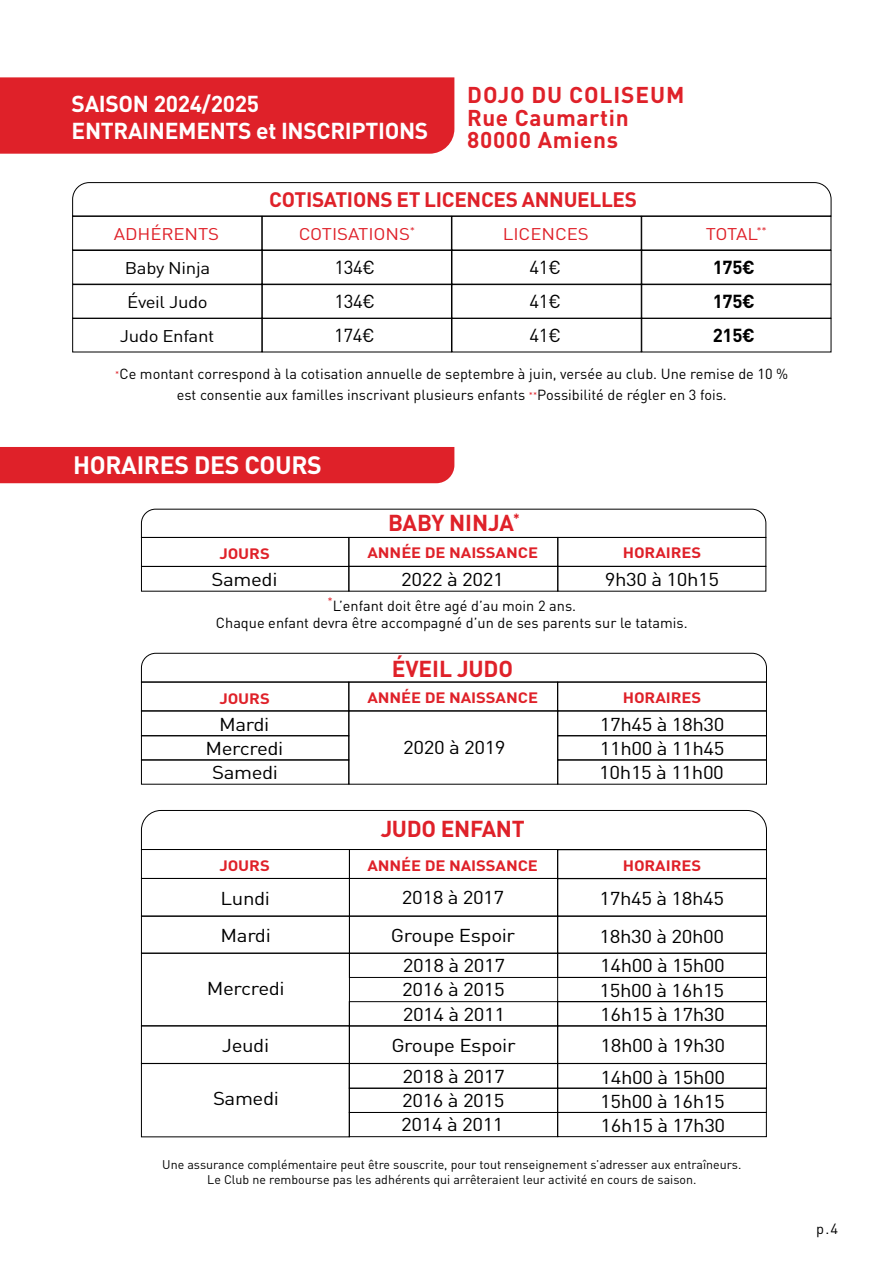
<style>
.page{position:relative;width:893px;height:1263px;background:#fff}
.page>*{position:absolute;margin:0;border:0;box-sizing:border-box;transform-origin:0 0}
.t1{font:700 24.9px "DIN Pro";letter-spacing:-.015em;color:#fff}
.t2{font:700 22.8px/27.3px "DIN Pro";letter-spacing:-.015em;color:#fff}
.t3{font:700 22.8px "DIN Pro";letter-spacing:-.01em;color:#df2129}
.t4{font:700 22.65px/22.8px "DIN Pro";letter-spacing:.03em;color:#df2129}
.t5{font:700 20.7px "DIN Pro";letter-spacing:-.015em;color:#df2129}
.t6{font:18.6px/34px "DIN Pro";letter-spacing:-.02em;color:#000}
.t7{font:700 18.6px "DIN Pro";letter-spacing:-.02em;color:#000}
.t8{font:18.45px/24.2px "DIN Pro";letter-spacing:-.02em;color:#000;scale:1.11 1}
.t9{font:16.8px "DIN Pro";letter-spacing:-.005em;color:#df2129;scale:1.11 1}
.t10{font:16.8px "DIN Pro";letter-spacing:-.02em;color:#000;scale:1.11 1}
.t11{font:700 14.85px "DIN Pro";letter-spacing:-.005em;color:#df2129;scale:1.11 1}
.t12{font:14.7px "DIN Pro";color:#000}
.t13{font:14.55px/20.7px "DIN Pro";color:#000;text-align:center}
.t14{font:12.45px/14.5px "DIN Pro";color:#000;text-align:center}
.s1{font-size:8.4px;color:#df2129}
</style>
<div class="page">
<div style="left:0;top:77px;width:454px;height:77px;background:#df2129"></div>
<div style="left:0;top:447px;width:454px;height:36px;background:#df2129"></div>
<svg style="left:72px;top:182px;width:759px;height:34px"></svg>
<div style="left:72px;top:216px;width:190px;height:34px;border:1px solid #000"></div>
<div style="left:262px;top:216px;width:190px;height:34px;border:1px solid #000"></div>
<div style="left:452px;top:216px;width:189px;height:34px;border:1px solid #000"></div>
<div style="left:641px;top:216px;width:190px;height:34px;border:1px solid #000"></div>
<div style="left:72px;top:284px;width:190px;height:34px;border:1px solid #000"></div>
<div style="left:262px;top:284px;width:190px;height:34px;border:1px solid #000"></div>
<div style="left:452px;top:284px;width:189px;height:34px;border:1px solid #000"></div>
<div style="left:641px;top:284px;width:190px;height:34px;border:1px solid #000"></div>
<div style="left:72px;top:318px;width:190px;height:34px;border:1px solid #000"></div>
<div style="left:262px;top:318px;width:190px;height:34px;border:1px solid #000"></div>
<div style="left:452px;top:318px;width:189px;height:34px;border:1px solid #000"></div>
<div style="left:641px;top:318px;width:190px;height:34px;border:1px solid #000"></div>
<svg style="left:141px;top:810px;width:626px;height:39px"></svg>
<div style="left:141px;top:849px;width:209px;height:30px;border:1px solid #000"></div>
<div style="left:141px;top:953px;width:209px;height:73px;border:1px solid #000"></div>
<div style="left:349px;top:849px;width:209px;height:30px;border:1px solid #000"></div>
<div style="left:557px;top:849px;width:210px;height:30px;border:1px solid #000"></div>
<div style="left:349px;top:1001px;width:209px;height:25px;border:1px solid #000"></div>
<div style="left:557px;top:1001px;width:210px;height:25px;border:1px solid #000"></div>
<div style="left:349px;top:1088px;width:209px;height:25px;border:1px solid #000"></div>
<div style="left:557px;top:1088px;width:210px;height:25px;border:1px solid #000"></div>
<div style="left:349px;top:1112px;width:209px;height:25px;border:1px solid #000"></div>
<div style="left:557px;top:1112px;width:210px;height:25px;border:1px solid #000"></div>
<div style="left:141px;top:916px;width:209px;height:37px;border:1px solid #000"></div>
<div style="left:349px;top:916px;width:209px;height:37px;border:1px solid #000"></div>
<div style="left:557px;top:916px;width:210px;height:37px;border:1px solid #000"></div>
<div style="left:141px;top:1025px;width:209px;height:39px;border:1px solid #000"></div>
<div style="left:349px;top:953px;width:209px;height:25px;border:1px solid #000"></div>
<div style="left:557px;top:953px;width:210px;height:25px;border:1px solid #000"></div>
<div style="left:349px;top:1063px;width:209px;height:25px;border:1px solid #000"></div>
<div style="left:557px;top:1063px;width:210px;height:25px;border:1px solid #000"></div>
<div style="left:141px;top:878px;width:209px;height:38px;border:1px solid #000"></div>
<div style="left:349px;top:878px;width:209px;height:38px;border:1px solid #000"></div>
<div style="left:557px;top:878px;width:210px;height:38px;border:1px solid #000"></div>
<div style="left:72px;top:250px;width:190px;height:34px;border:1px solid #000"></div>
<div style="left:262px;top:250px;width:190px;height:34px;border:1px solid #000"></div>
<div style="left:452px;top:250px;width:189px;height:34px;border:1px solid #000"></div>
<div style="left:641px;top:250px;width:190px;height:34px;border:1px solid #000"></div>
<div style="left:141px;top:682px;width:208px;height:29px;border:1px solid #000"></div>
<div style="left:557px;top:682px;width:210px;height:29px;border:1px solid #000"></div>
<div style="left:141px;top:735px;width:208px;height:25px;border:1px solid #000"></div>
<div style="left:557px;top:735px;width:210px;height:25px;border:1px solid #000"></div>
<div style="left:349px;top:682px;width:209px;height:29px;border:1px solid #000"></div>
<svg style="left:141px;top:509px;width:625px;height:28px"></svg>
<div style="left:141px;top:537px;width:208px;height:30px;border:1px solid #000"></div>
<div style="left:557px;top:537px;width:209px;height:30px;border:1px solid #000"></div>
<svg style="left:141px;top:653px;width:626px;height:30px"></svg>
<div style="left:141px;top:566px;width:208px;height:25px;border:1px solid #000"></div>
<div style="left:557px;top:566px;width:209px;height:25px;border:1px solid #000"></div>
<div style="left:349px;top:537px;width:209px;height:30px;border:1px solid #000"></div>
<div style="left:349px;top:566px;width:209px;height:25px;border:1px solid #000"></div>
<p class="t2" style="left:72px;top:88px;width:358px">SAISON 2024/2025<br>ENTRAINEMENTS et INSCRIPTIONS</p>
<p class="t4" style="left:467px;top:82px;width:219px">DOJO DU COLISEUM<br>Rue Caumartin<br>80000 Amiens</p>
<p class="t5" style="left:269px;top:183px;width:369px">COTISATIONS ET LICENCES ANNUELLES</p>
<p class="t9" style="left:114px;top:221px;width:96px">ADHÉRENTS</p>
<p class="t9" style="left:299px;top:221px;width:106px">COTISATIONS<sup>*</sup></p>
<p class="t9" style="left:503px;top:221px;width:79px">LICENCES</p>
<p class="t9" style="left:706px;top:221px;width:57px">TOTAL<sup>**</sup></p>
<p class="t10" style="left:125px;top:255px;width:78px">Baby Ninja</p>
<p class="t6" style="left:334px;top:249px;width:42px">134€</p>
<p class="t6" style="left:530px;top:249px;width:33px">41€</p>
<p class="t7" style="left:713px;top:252px;width:43px">175€</p>
<p class="t10" style="left:127px;top:289px;width:74px">Éveil Judo</p>
<p class="t6" style="left:334px;top:283px;width:42px">134€</p>
<p class="t6" style="left:530px;top:283px;width:33px">41€<br>41€</p>
<p class="t7" style="left:713px;top:287px;width:43px">175€</p>
<p class="t13" style="left:115px;top:362px;width:675px"><span class="s1">*</span>Ce montant correspond à la cotisation annuelle de septembre à juin, versée au club. Une remise de 10 % est consentie aux familles inscrivant plusieurs enfants <span class="s1">**</span>Possibilité de régler en 3 fois.</p>
<p class="t10" style="left:120px;top:323px;width:87px">Judo Enfant</p>
<p class="t6" style="left:334px;top:317px;width:42px">174€</p>
<p class="t7" style="left:713px;top:320px;width:43px">215€</p>
<h1 class="t1" style="left:73px;top:446px;width:250px">HORAIRES DES COURS</h1>
<p class="t3" style="left:388px;top:504px;width:133px">BABY NINJA<sup>*</sup></p>
<p class="t11" style="left:367px;top:541px;width:155px">ANNÉE DE NAISSANCE</p>
<p class="t8" style="left:401px;top:566px;width:94px">2022 à 2021</p>
<p class="t11" style="left:219px;top:541px;width:47px">JOURS</p>
<p class="t11" style="left:623px;top:541px;width:72px">HORAIRES</p>
<p class="t8" style="left:212px;top:566px;width:61px">Samedi</p>
<p class="t8" style="left:605px;top:566px;width:105px">9h30 à 10h15</p>
<p class="t13" style="left:216px;top:596px;width:473px;line-height:17.4px"><sup>*</sup>L’enfant doit être agé d’au moin 2 ans.<br>Chaque enfant devra être accompagné d’un de ses parents sur le tatamis.</p>
<p class="t3" style="left:392px;top:650px;width:123px">ÉVEIL JUDO</p>
<p class="t11" style="left:219px;top:687px;width:47px">JOURS</p>
<p class="t11" style="left:367px;top:686px;width:155px">ANNÉE DE NAISSANCE</p>
<p class="t11" style="left:623px;top:686px;width:72px">HORAIRES</p>
<p class="t8" style="left:219px;top:711px;width:47px">Mardi</p>
<p class="t8" style="left:600px;top:711px;width:114px">17h45 à 18h30</p>
<p class="t8" style="left:599px;top:759px;width:114px">10h15 à 11h00</p>
<p class="t8" style="left:403px;top:734px;width:94px">2020 à 2019</p>
<p class="t8" style="left:205px;top:735px;width:72px">Mercredi</p>
<p class="t8" style="left:600px;top:735px;width:114px">11h00 à 11h45</p>
<p class="t8" style="left:212px;top:759px;width:61px">Samedi</p>
<p class="t3" style="left:381px;top:811px;width:146px">JUDO ENFANT</p>
<p class="t11" style="left:219px;top:854px;width:47px">JOURS</p>
<p class="t11" style="left:367px;top:854px;width:155px">ANNÉE DE NAISSANCE</p>
<p class="t11" style="left:623px;top:854px;width:72px">HORAIRES</p>
<p class="t8" style="left:221px;top:885px;width:46px">Lundi</p>
<p class="t8" style="left:402px;top:884px;width:94px">2018 à 2017</p>
<p class="t8" style="left:600px;top:885px;width:114px">17h45 à 18h45</p>
<p class="t8" style="left:221px;top:922px;width:47px">Mardi</p>
<p class="t8" style="left:391px;top:922px;width:113px">Groupe Espoir</p>
<p class="t8" style="left:600px;top:923px;width:114px">18h30 à 20h00</p>
<p class="t8" style="left:207px;top:975px;width:72px">Mercredi</p>
<p class="t8" style="left:403px;top:952px;width:94px">2018 à 2017</p>
<p class="t8" style="left:600px;top:952px;width:114px">14h00 à 15h00</p>
<p class="t8" style="left:402px;top:976px;width:94px">2016 à 2015</p>
<p class="t8" style="left:600px;top:977px;width:114px">15h00 à 16h15</p>
<p class="t8" style="left:403px;top:1001px;width:94px">2014 à 2011</p>
<p class="t8" style="left:600px;top:1001px;width:114px">16h15 à 17h30</p>
<p class="t8" style="left:222px;top:1032px;width:44px">Jeudi</p>
<p class="t8" style="left:391px;top:1032px;width:113px">Groupe Espoir</p>
<p class="t8" style="left:601px;top:1032px;width:114px">18h00 à 19h30</p>
<p class="t8" style="left:213px;top:1085px;width:61px">Samedi</p>
<p class="t8" style="left:401px;top:1063px;width:95px;text-align:justify">2018 à 2017<br>2016 à 2015<br>2014 à 2011</p>
<p class="t8" style="left:600px;top:1064px;width:114px">14h00 à 15h00<br>15h00 à 16h15</p>
<p class="t8" style="left:601px;top:1112px;width:114px">16h15 à 17h30</p>
<p class="t14" style="left:162px;top:1156px;width:581px">Une assurance complémentaire peut être souscrite, pour tout renseignement s’adresser aux entraîneurs.<br>Le Club ne rembourse pas les adhérents qui arrêteraient leur activité en cours de saison.</p>
<p class="t12" style="left:816px;top:1217px;width:23px">p.4</p>
</div>
